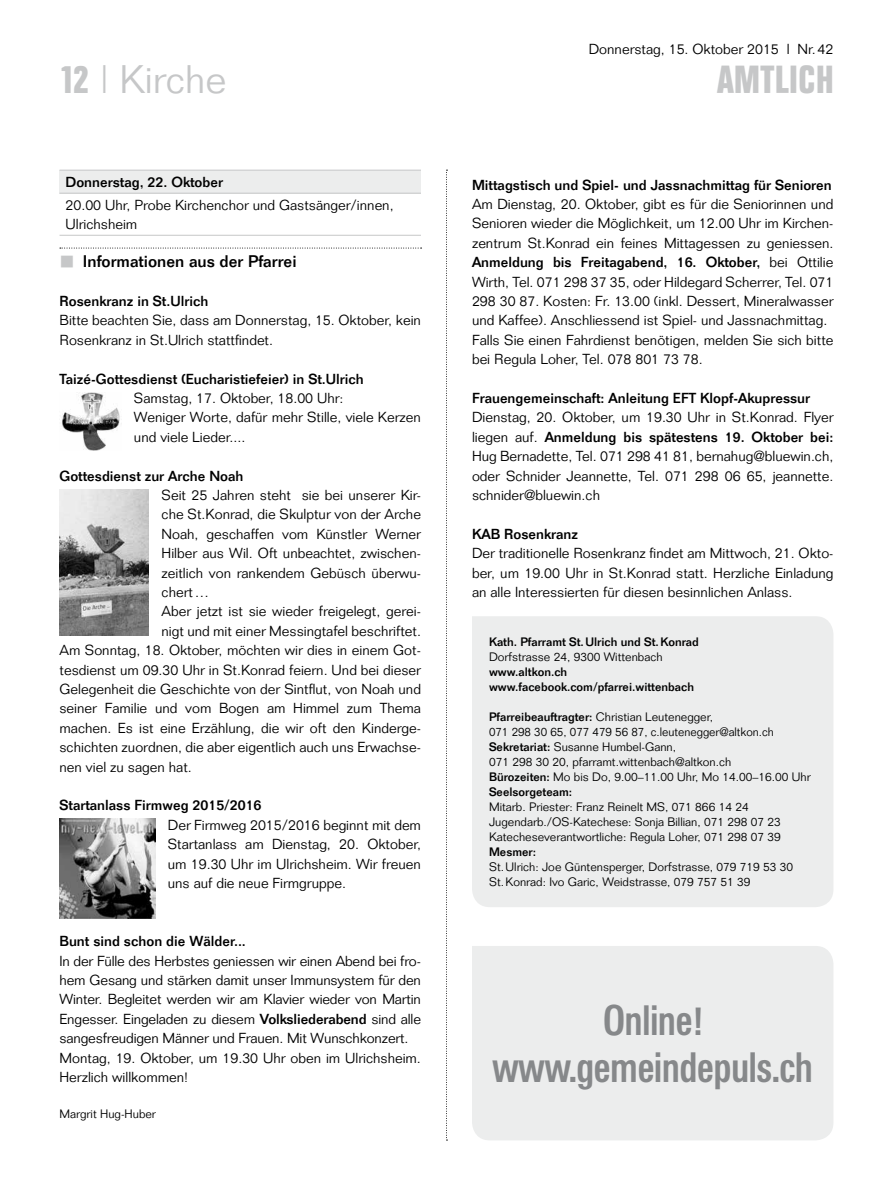
<style>
.page{position:relative;width:893px;height:1191px;background:#fff}
.page>*{position:absolute;margin:0;border:0;box-sizing:border-box;transform-origin:0 0}
.t1{font:500 42px/46.5px "Folio Condensed BQ";color:#86888a;text-align:center}
.t2{font:300 39px "Folio";color:#c6c7c8}
.t3{font:700 39px "Folio Condensed BQ";letter-spacing:.025em;color:#c6c7c8}
.t4{font:500 16.5px "Folio";color:#000}
.t5{font:300 14.25px/19.4px "Folio";color:#000}
.t6{font:500 14.25px "Folio";color:#000}
.t7{font:300 12px/15px "Folio";color:#000}
.t8{font:500 12px/15px "Folio";color:#000}
.s1{font-family:"Folio Condensed BQ";font-weight:700}
.s2{font-weight:500}
</style>
<div class="page">
<svg style="left:446px;top:170px;width:1px;height:970px"></svg>
<svg style="left:60px;top:248px;width:362px;height:1px"></svg>
<div style="left:60px;top:170px;width:361px;height:23px;background:#eceded"></div>
<hr style="left:60px;top:170px;width:361px;height:1px;background:#c6c7c8">
<hr style="left:60px;top:193px;width:361px;height:1px;background:#c6c7c8">
<hr style="left:60px;top:235px;width:361px;height:1px;background:#c6c7c8">
<div style="left:472px;top:616px;width:361px;height:291px;background:#eceded"></div>
<img style="left:62px;top:392px;width:58px;height:59px">
<img style="left:60px;top:489px;width:89px;height:146px">
<img style="left:60px;top:819px;width:95px;height:99px">
<div style="left:472px;top:946px;width:361px;height:194px;background:#eceded"></div>
<p class="t5" style="left:589px;top:39px;width:246px">Donnerstag, 15. Oktober 2015 l Nr.42</p>
<h2 class="t2" style="left:60px;top:56px;width:168px"><span class="s1">12</span> | Kirche</h2>
<h2 class="t3" style="left:717px;top:58px;width:118px">AMTLICH</h2>
<p class="t6" style="left:66px;top:174px;width:159px">Donnerstag, 22. Oktober</p>
<p class="t5" style="left:66px;top:195px;width:330px">20.00 Uhr, Probe Kirchenchor und Gastsänger/innen,<br>Ulrichsheim</p>
<p class="t4" style="left:83px;top:251px;width:215px">Informationen aus der Pfarrei</p>
<p class="t6" style="left:60px;top:292px;width:150px">Rosenkranz in St.Ulrich</p>
<p class="t5" style="left:60px;top:311px;width:363px">Bitte beachten Sie, dass am Donnerstag, 15. Oktober, kein<br>Rosenkranz in St.Ulrich stattfindet.</p>
<p class="t6" style="left:60px;top:370px;width:306px">Taizé-Gottesdienst (Eucharistiefeier) in St.Ulrich</p>
<p class="t5" style="left:134px;top:388px;width:288px">Samstag, 17. Oktober, 18.00 Uhr:<br>Weniger Worte, dafür mehr Stille, viele Kerzen und viele Lieder....</p>
<p class="t6" style="left:60px;top:467px;width:185px">Gottesdienst zur Arche Noah</p>
<p class="t5" style="left:162px;top:485px;width:261px">Seit 25 Jahren steht sie bei unserer Kir-</p>
<p class="t5" style="left:162px;top:504px;width:261px">che St.Konrad, die Skulptur von der Arche</p>
<p class="t5" style="left:162px;top:524px;width:261px">Noah, geschaffen vom Künstler Werner</p>
<p class="t5" style="left:162px;top:543px;width:261px">Hilber aus Wil. Oft unbeachtet, zwischen-</p>
<p class="t5" style="left:162px;top:563px;width:261px">zeitlich von rankendem Gebüsch überwu-</p>
<p class="t5" style="left:162px;top:582px;width:49px">chert…</p>
<p class="t5" style="left:162px;top:601px;width:261px">Aber jetzt ist sie wieder freigelegt, gerei-</p>
<p class="t5" style="left:162px;top:621px;width:261px">nigt und mit einer Messingtafel beschriftet.</p>
<p class="t5" style="left:60px;top:640px;width:363px">Am Sonntag, 18. Oktober, möchten wir dies in einem Got-</p>
<p class="t5" style="left:60px;top:660px;width:363px">tesdienst um 09.30 Uhr in St.Konrad feiern. Und bei dieser</p>
<p class="t5" style="left:60px;top:679px;width:363px">Gelegenheit die Geschichte von der Sintflut, von Noah und</p>
<p class="t5" style="left:60px;top:698px;width:363px">seiner Familie und vom Bogen am Himmel zum Thema</p>
<p class="t5" style="left:60px;top:718px;width:363px">machen. Es ist eine Erzählung, die wir oft den Kinderge-</p>
<p class="t5" style="left:60px;top:737px;width:363px">schichten zuordnen, die aber eigentlich auch uns Erwachse-</p>
<p class="t5" style="left:60px;top:757px;width:134px">nen viel zu sagen hat.</p>
<p class="t6" style="left:60px;top:796px;width:203px">Startanlass Firmweg 2015/2016</p>
<p class="t5" style="left:168px;top:815px;width:255px;text-align:justify">Der Firmweg 2015/2016 beginnt mit dem Startanlass am Dienstag, 20. Oktober, um 19.30 Uhr im Ulrichsheim. Wir freuen uns auf die neue Firmgruppe.</p>
<p class="t6" style="left:60px;top:932px;width:188px">Bunt sind schon die Wälder...</p>
<p class="t5" style="left:60px;top:951px;width:363px">In der Fülle des Herbstes geniessen wir einen Abend bei fro&shy;hem Gesang und stärken damit unser Immunsystem für den Winter. Begleitet werden wir am Klavier wieder von Martin Engesser. Eingeladen zu diesem <span class="s2">Volksliederabend</span> sind alle sangesfreudigen Männer und Frauen. Mit Wunschkonzert.<br>Montag, 19. Oktober, um 19.30 Uhr oben im Ulrichsheim.<br>Herzlich willkommen!</p>
<p class="t7" style="left:60px;top:1106px;width:98px">Margrit Hug-Huber</p>
<p class="t6" style="left:472px;top:176px;width:361px">Mittagstisch und Spiel- und Jassnachmittag für Senioren</p>
<p class="t5" style="left:472px;top:194px;width:363px">Am Dienstag, 20. Oktober, gibt es für die Seniorinnen und Senioren wieder die Möglichkeit, um 12.00 Uhr im Kirchen&shy;zentrum St.Konrad ein feines Mittagessen zu geniessen.<br><span class="s2">Anmeldung bis Freitagabend, 16. Oktober,</span> bei Ottilie Wirth, Tel. 071 298 37 35, oder Hildegard Scherrer, Tel. 071<br>298 30 87. Kosten: Fr. 13.00 (inkl. Dessert, Mineralwasser und Kaffee). Anschliessend ist Spiel- und Jassnachmittag.<br>Falls Sie einen Fahrdienst benötigen, melden Sie sich bitte bei Regula Loher, Tel. 078 801 73 78.</p>
<p class="t6" style="left:472px;top:389px;width:340px">Frauengemeinschaft: Anleitung EFT Klopf-Akupressur</p>
<p class="t5" style="left:472px;top:408px;width:363px;text-align:justify">Dienstag, 20. Oktober, um 19.30 Uhr in St.Konrad. Flyer liegen auf. <span class="s2">Anmeldung bis spätestens 19. Oktober bei:<br></span>Hug Bernadette, Tel. 071 298 41 81, bernahug@bluewin.ch, oder Schnider Jeannette, Tel. 071 298 06 65, jeannette. schnider@bluewin.ch</p>
<p class="t6" style="left:472px;top:525px;width:108px">KAB Rosenkranz</p>
<p class="t5" style="left:472px;top:543px;width:363px;text-align:justify">Der traditionelle Rosenkranz findet am Mittwoch, 21. Okto&shy;ber, um 19.00 Uhr in St.Konrad statt. Herzliche Einladung an alle Interessierten für diesen besinnlichen Anlass.</p>
<p class="t8" style="left:489px;top:634px;width:211px">Kath. Pfarramt St.Ulrich und St.Konrad</p>
<p class="t7" style="left:489px;top:649px;width:175px">Dorfstrasse 24, 9300 Wittenbach</p>
<p class="t8" style="left:489px;top:664px;width:206px">www.altkon.ch www.facebook.com/pfarrei.wittenbach</p>
<p class="t7" style="left:489px;top:709px;width:323px"><span class="s2">Pfarreibeauftragter:</span> Christian Leutenegger,<br>071 298 30 65, 077 479 56 87, c.leutenegger@altkon.ch <span class="s2">Sekretariat:</span> Susanne Humbel-Gann,<br>071 298 30 20, pfarramt.wittenbach@altkon.ch<br><span class="s2">Bürozeiten:</span> Mo bis Do, 9.00–11.00 Uhr, Mo 14.00–16.00 Uhr <span class="s2">Seelsorgeteam:</span></p>
<p class="t7" style="left:489px;top:799px;width:293px">Mitarb. Priester: Franz Reinelt MS, 071 866 14 24<br>Jugendarb./OS-Katechese: Sonja Billian, 071 298 07 23<br>Katecheseverantwortliche: Regula Loher, 071 298 07 39</p>
<p class="t8" style="left:489px;top:844px;width:49px">Mesmer:</p>
<p class="t7" style="left:489px;top:859px;width:306px">St.Ulrich: Joe Güntensperger, Dorfstrasse, 079 719 53 30<br>St.Konrad: Ivo Garic, Weidstrasse, 079 757 51 39</p>
<h1 class="t1" style="left:492px;top:998px;width:322px">Online! www.gemeindepuls.ch</h1>
</div>
